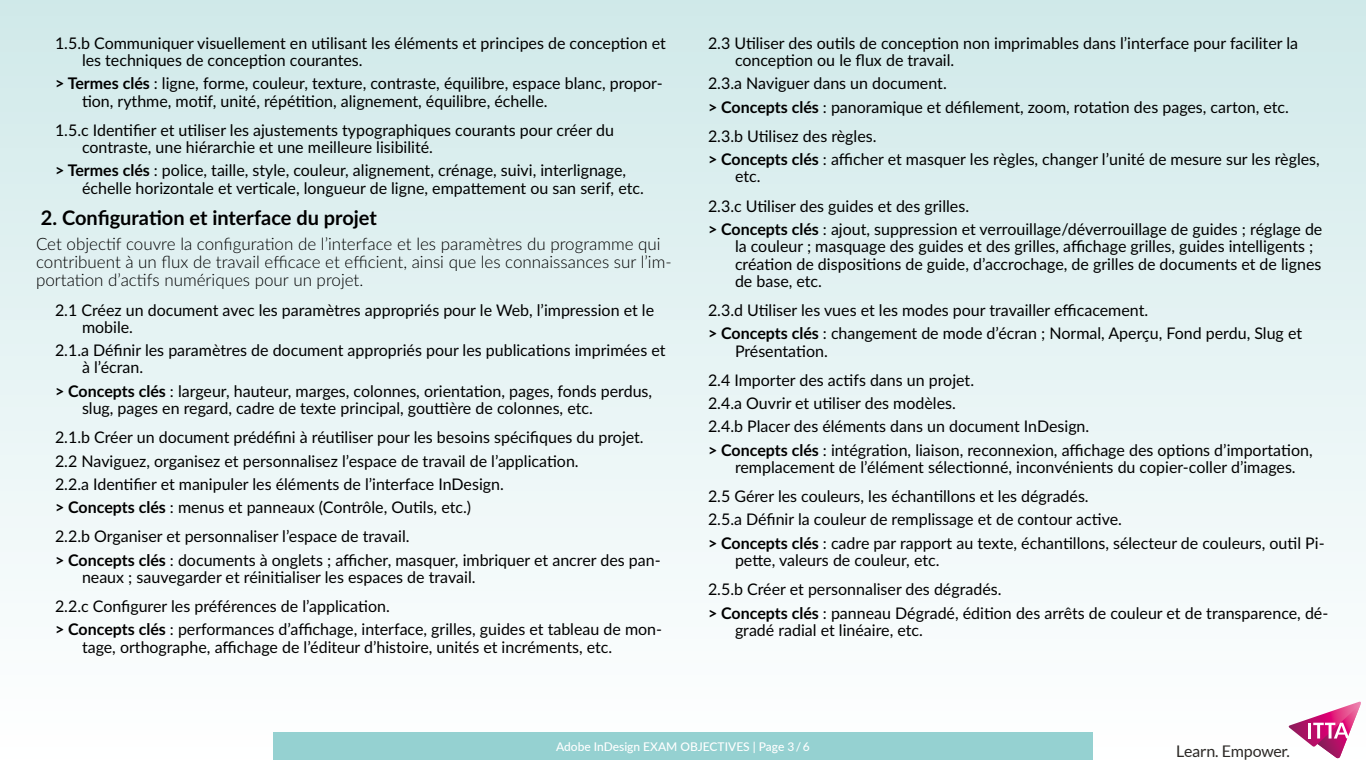
<style>
.page{position:relative;width:1366px;height:768px;background:#fff}
.page>*{position:absolute;margin:0;border:0;box-sizing:border-box;transform-origin:0 0}
.chap{font:700 20px "Lato";color:#000}
.intro{font:300 17px/18.3px "Lato";color:#000}
.IE{font:16px/17.3px "Lato";color:#000}
._1_1{font:16px/17.3px "Lato";color:#000}
.t1{font:16px "Lato";letter-spacing:-.015em;color:#2c2926}
.t2{font:500 12px "Lato";color:#fff}
.s1{font-weight:700}
</style>
<div class="page">
<div style="left:0;top:0;width:1366px;height:768px;background:linear-gradient(to bottom,#d0e9e9,#fff)"></div>
<svg style="left:1288px;top:702px;width:73px;height:57px"></svg>
<div style="left:273px;top:732px;width:820px;height:28px;background:#95d1d1"></div>
<p class="_1_1" style="left:82px;top:34px;width:586px;text-indent:-27px">1.5.b Communiquer visuellement en utilisant les éléments et principes de conception et les techniques de conception courantes.</p>
<p class="IE" style="left:82px;top:74px;width:582px;text-indent:-27px"><span class="s1">&gt; Termes clés</span> : ligne, forme, couleur, texture, contraste, équilibre, espace blanc, propor&shy;tion, rythme, motif, unité, répétition, alignement, équilibre, échelle.</p>
<p class="_1_1" style="left:82px;top:121px;width:533px;text-indent:-27px">1.5.c Identifier et utiliser les ajustements typographiques courants pour créer du contraste, une hiérarchie et une meilleure lisibilité.</p>
<p class="IE" style="left:82px;top:161px;width:563px;text-indent:-27px"><span class="s1">&gt; Termes clés</span> : police, taille, style, couleur, alignement, crénage, suivi, interlignage, échelle horizontale et verticale, longueur de ligne, empattement ou san serif, etc.</p>
<p class="chap" style="left:41px;top:203px;width:338px">2. Configuration et interface du projet</p>
<p class="intro" style="left:36px;top:234px;width:637px">Cet objectif couvre la configuration de l’interface et les paramètres du programme qui contribuent à un flux de travail efficace et efficient, ainsi que les connaissances sur l’im&shy;portation d’actifs numériques pour un projet.</p>
<p class="_1_1" style="left:82px;top:300px;width:574px;text-indent:-27px">2.1 Créez un document avec les paramètres appropriés pour le Web, l’impression et le mobile.</p>
<p class="_1_1" style="left:82px;top:341px;width:585px;text-indent:-27px">2.1.a Définir les paramètres de document appropriés pour les publications imprimées et à l’écran.</p>
<p class="IE" style="left:82px;top:382px;width:572px;text-indent:-27px"><span class="s1">&gt; Concepts clés</span> : largeur, hauteur, marges, colonnes, orientation, pages, fonds perdus, slug, pages en regard, cadre de texte principal, gouttière de colonnes, etc.</p>
<p class="_1_1" style="left:55px;top:428px;width:590px">2.1.b Créer un document prédéfini à réutiliser pour les besoins spécifiques du projet.</p>
<p class="_1_1" style="left:55px;top:451px;width:525px">2.2 Naviguez, organisez et personnalisez l’espace de travail de l’application.</p>
<p class="_1_1" style="left:55px;top:475px;width:450px">2.2.a Identifier et manipuler les éléments de l’interface InDesign.</p>
<p class="IE" style="left:55px;top:498px;width:418px"><span class="s1">&gt; Concepts clés</span> : menus et panneaux (Contrôle, Outils, etc.)</p>
<p class="_1_1" style="left:55px;top:527px;width:356px">2.2.b Organiser et personnaliser l’espace de travail.</p>
<p class="IE" style="left:82px;top:550px;width:580px;text-indent:-27px"><span class="s1">&gt; Concepts clés</span> : documents à onglets ; afficher, masquer, imbriquer et ancrer des pan&shy;neaux ; sauvegarder et réinitialiser les espaces de travail.</p>
<p class="_1_1" style="left:55px;top:597px;width:336px">2.2.c Configurer les préférences de l’application.</p>
<p class="IE" style="left:82px;top:620px;width:582px;text-indent:-27px"><span class="s1">&gt; Concepts clés</span> : performances d’affichage, interface, grilles, guides et tableau de mon&shy;tage, orthographe, affichage de l’éditeur d’histoire, unités et incréments, etc.</p>
<p class="_1_1" style="left:735px;top:34px;width:565px;text-indent:-27px">2.3 Utiliser des outils de conception non imprimables dans l’interface pour faciliter la conception ou le flux de travail.</p>
<p class="_1_1" style="left:708px;top:74px;width:240px">2.3.a Naviguer dans un document.</p>
<p class="IE" style="left:708px;top:98px;width:582px"><span class="s1">&gt; Concepts clés</span> : panoramique et défilement, zoom, rotation des pages, carton, etc.</p>
<p class="_1_1" style="left:708px;top:127px;width:170px">2.3.b Utilisez des règles.</p>
<p class="IE" style="left:735px;top:150px;width:586px;text-indent:-27px"><span class="s1">&gt; Concepts clés</span> : afficher et masquer les règles, changer l’unité de mesure sur les règles, etc.</p>
<p class="_1_1" style="left:708px;top:197px;width:263px">2.3.c Utiliser des guides et des grilles.</p>
<p class="IE" style="left:735px;top:220px;width:589px;text-indent:-27px"><span class="s1">&gt; Concepts clés</span> : ajout, suppression et verrouillage/déverrouillage de guides ; réglage de la couleur ; masquage des guides et des grilles, affichage grilles, guides intelligents ; création de dispositions de guide, d’accrochage, de grilles de documents et de lignes de base, etc.</p>
<p class="_1_1" style="left:708px;top:301px;width:442px">2.3.d Utiliser les vues et les modes pour travailler efficacement.</p>
<p class="IE" style="left:735px;top:324px;width:569px;text-indent:-27px"><span class="s1">&gt; Concepts clés</span> : changement de mode d’écran ; Normal, Aperçu, Fond perdu, Slug et<br>Présentation.</p>
<p class="_1_1" style="left:708px;top:371px;width:268px">2.4 Importer des actifs dans un projet.</p>
<p class="_1_1" style="left:708px;top:394px;width:249px">2.4.a Ouvrir et utiliser des modèles.</p>
<p class="_1_1" style="left:708px;top:417px;width:383px">2.4.b Placer des éléments dans un document InDesign.</p>
<p class="IE" style="left:735px;top:441px;width:579px;text-indent:-27px"><span class="s1">&gt; Concepts clés</span> : intégration, liaison, reconnexion, affichage des options d’importation, remplacement de l’élément sélectionné, inconvénients du copier-coller d’images.</p>
<p class="_1_1" style="left:708px;top:487px;width:382px">2.5 Gérer les couleurs, les échantillons et les dégradés.</p>
<p class="_1_1" style="left:708px;top:510px;width:415px">2.5.a Définir la couleur de remplissage et de contour active.</p>
<p class="IE" style="left:735px;top:534px;width:591px;text-indent:-27px"><span class="s1">&gt; Concepts clés</span> : cadre par rapport au texte, échantillons, sélecteur de couleurs, outil Pi&shy;pette, valeurs de couleur, etc.</p>
<p class="_1_1" style="left:708px;top:580px;width:295px">2.5.b Créer et personnaliser des dégradés.</p>
<p class="IE" style="left:735px;top:603px;width:595px;text-indent:-27px"><span class="s1">&gt; Concepts clés</span> : panneau Dégradé, édition des arrêts de couleur et de transparence, dé&shy;gradé radial et linéaire, etc.</p>
<p class="t2" style="left:556px;top:738px;width:255px">Adobe InDesign EXAM OBJECTIVES | Page 3 / 6</p>
<p class="t1" style="left:1176px;top:742px;width:115px">Learn. Empower.</p>
</div>
